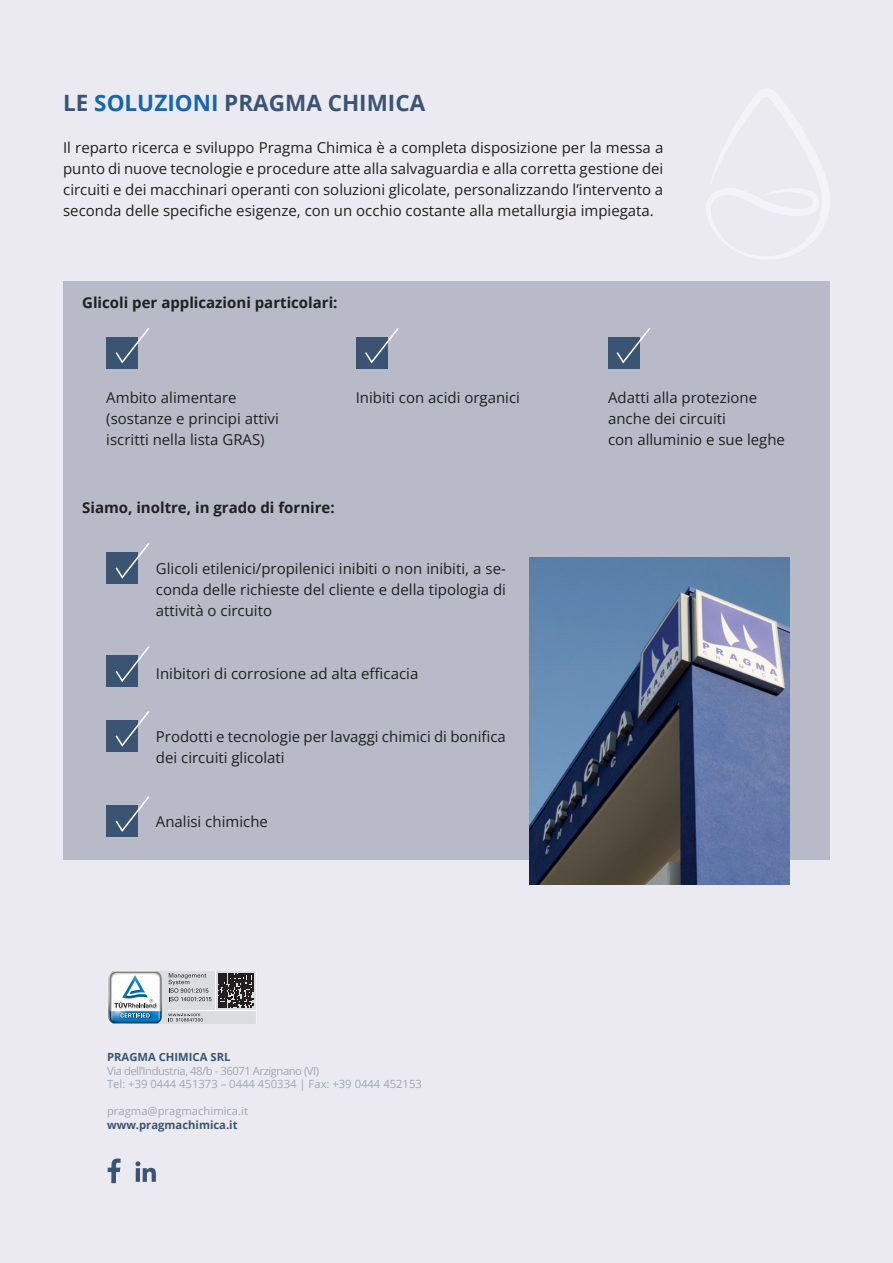
<style>
.page{position:relative;width:893px;height:1263px;background:#eaeaf0}
.page>*{position:absolute;margin:0;border:0;box-sizing:border-box;transform-origin:0 0}
.t1{font:700 22.5px "Open Sans";color:#3b5473}
.t2{font:15px/21px "Open Sans";color:#231f20;text-align:justify}
.t3{font:700 15px "Open Sans";color:#231f20}
.t4{font:11.25px "Open Sans";color:#a1a7b3}
.t5{font:11.25px "Open Sans";letter-spacing:-.04em;color:#a1a7b3}
.t6{font:700 11.25px "Open Sans";color:#3b5473}
.s1{color:#1566ad}
</style>
<div class="page">
<svg style="left:135px;top:1161px;width:21px;height:21px"></svg>
<div style="left:63px;top:281px;width:767px;height:579px;background:#b8bac8"></div>
<div style="left:356px;top:337px;width:32px;height:32px;background:#3b5473"></div>
<div style="left:608px;top:337px;width:32px;height:32px;background:#3b5473"></div>
<div style="left:106px;top:337px;width:32px;height:32px;background:#3b5473"></div>
<svg style="left:115px;top:328px;width:35px;height:36px"></svg>
<div style="left:106px;top:552px;width:32px;height:32px;background:#3b5473"></div>
<svg style="left:115px;top:543px;width:34px;height:36px"></svg>
<div style="left:106px;top:655px;width:32px;height:32px;background:#3b5473"></div>
<svg style="left:115px;top:646px;width:35px;height:36px"></svg>
<div style="left:106px;top:720px;width:32px;height:32px;background:#3b5473"></div>
<svg style="left:115px;top:711px;width:34px;height:36px"></svg>
<div style="left:106px;top:805px;width:32px;height:32px;background:#3b5473"></div>
<svg style="left:115px;top:796px;width:34px;height:36px"></svg>
<svg style="left:365px;top:328px;width:34px;height:36px"></svg>
<svg style="left:616px;top:328px;width:35px;height:36px"></svg>
<img style="left:529px;top:558px;width:260px;height:327px">
<svg style="left:108px;top:971px;width:149px;height:52px;background:#acb5bb"></svg>
<svg style="left:108px;top:1158px;width:13px;height:25px"></svg>
<p class="t1" style="left:63px;top:87px;width:364px">LE <span class="s1">SOLUZIONI</span> PRAGMA CHIMICA</p>
<p class="t2" style="left:63px;top:136px;width:602px">Il reparto ricerca e sviluppo Pragma Chimica è a completa disposizione per la messa a punto di nuove tecnologie e procedure atte alla salvaguardia e alla corretta gestione dei circuiti e dei macchinari operanti con soluzioni glicolate, personalizzando l’intervento a seconda delle specifiche esigenze, con un occhio costante alla metallurgia impiegata.</p>
<p class="t3" style="left:82px;top:292px;width:257px">Glicoli per applicazioni particolari:</p>
<p class="t2" style="left:106px;top:386px;width:132px">Ambito alimentare</p>
<p class="t2" style="left:106px;top:407px;width:174px">(sostanze e principi attivi</p>
<p class="t2" style="left:106px;top:428px;width:160px">iscritti nella lista GRAS)</p>
<p class="t3" style="left:82px;top:497px;width:254px">Siamo, inoltre, in grado di fornire:</p>
<p class="t2" style="left:356px;top:386px;width:166px">Inibiti con acidi organici</p>
<p class="t2" style="left:608px;top:386px;width:151px">Adatti alla protezione</p>
<p class="t2" style="left:608px;top:407px;width:119px">anche dei circuiti</p>
<p class="t2" style="left:608px;top:428px;width:178px">con alluminio e sue leghe</p>
<p class="t2" style="left:156px;top:557px;width:352px">Glicoli etilenici/propilenici inibiti o non inibiti, a se&shy;conda delle richieste del cliente e della tipologia di attività o circuito</p>
<p class="t2" style="left:156px;top:663px;width:264px">Inibitori di corrosione ad alta efficacia</p>
<p class="t2" style="left:156px;top:726px;width:352px">Prodotti e tecnologie per lavaggi chimici di bonifica dei circuiti glicolati</p>
<p class="t2" style="left:156px;top:810px;width:114px">Analisi chimiche</p>
<p class="t6" style="left:107px;top:1049px;width:125px">PRAGMA CHIMICA SRL</p>
<p class="t5" style="left:107px;top:1063px;width:214px">Via dell’Industria, 48/b - 36071 Arzignano (VI)</p>
<p class="t4" style="left:107px;top:1077px;width:316px">Tel: +39 0444 451373 – 0444 450334 | Fax: +39 0444 452153</p>
<p class="t4" style="left:107px;top:1104px;width:142px">pragma@pragmachimica.it</p>
<p class="t6" style="left:107px;top:1117px;width:132px">www.pragmachimica.it</p>
</div>
